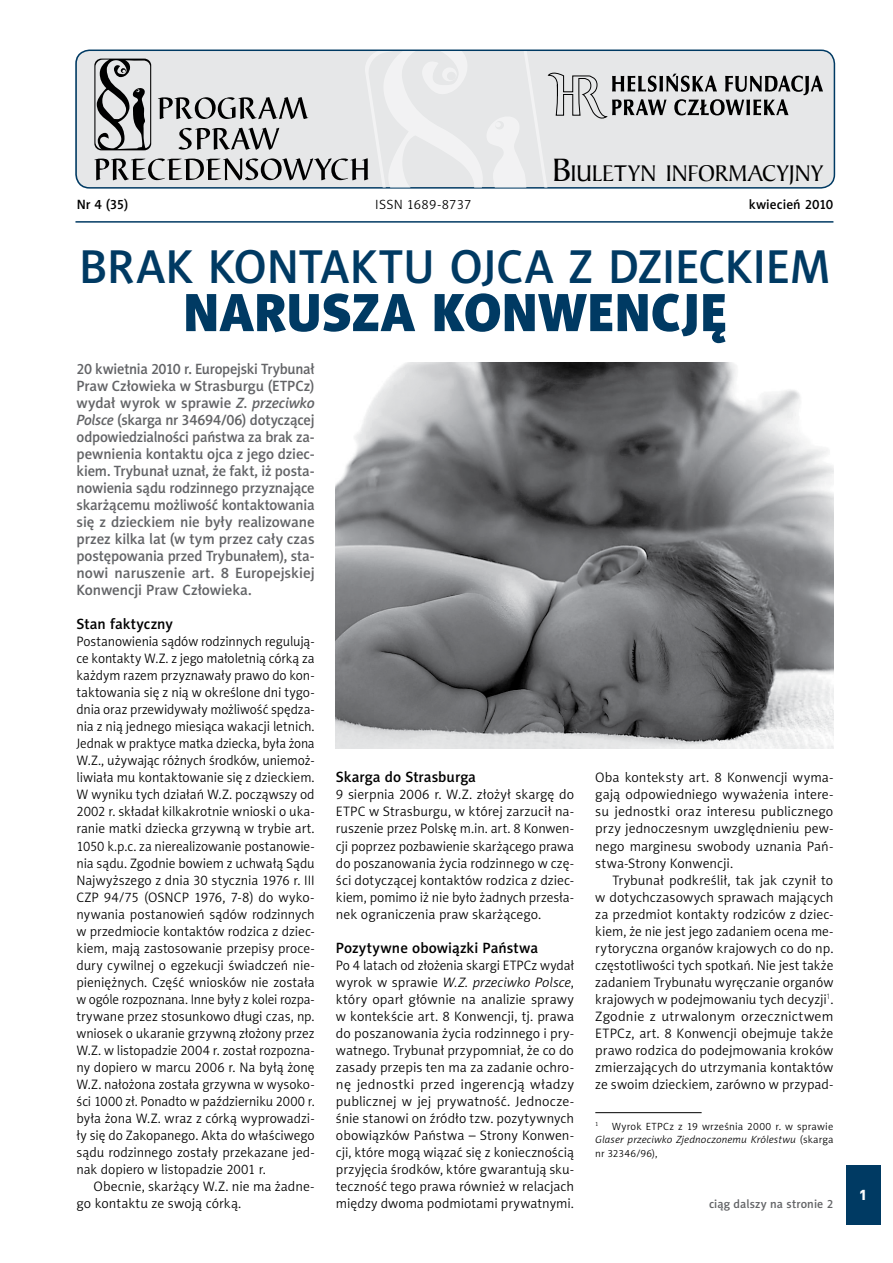
<style>
.page{position:relative;width:893px;height:1263px;background:#fff}
.page>*{position:absolute;margin:0;border:0;box-sizing:border-box;transform-origin:0 0}
.t1{font:54px "Naomi Sans EFN Black";letter-spacing:-.005em;color:#003a63}
.t2{font:48px "Naomi Sans EFN Medium";letter-spacing:.06em;color:#003a63}
.t3{font:24.3px "Baker Signet EU";letter-spacing:-.01em;color:#000}
.t4{font:15px/17px "Naomi Sans EFN Medium";letter-spacing:-.01em;color:#636467;text-align:justify}
.t5{font:15px "Naomi Sans EFN Medium";color:#000}
.t6{font:900 14.25px "DIN Festival";color:#fff}
.t7{font:13.8px/17px "Naomi Sans EFN Light";color:#000;text-align:justify}
.t8{font:13.5px "Naomi Sans EFN Medium";letter-spacing:-.03em;color:#000}
.t9{font:13.5px "Naomi Sans EFN Light";letter-spacing:.015em;color:#000}
.t10{font:12px "Naomi Sans EFN Medium";color:#636467}
.t11{font:10.5px/13.5px "Naomi Sans EFN Light";letter-spacing:.02em;color:#000;text-align:justify}
.t12{font:6.15px "Naomi Sans EFN Light";color:#000}
.s1{font-size:34.8px}
.s2{font-style:italic}
</style>
<div class="page">
<div style="left:75px;top:50px;width:760px;height:139px;border:3px solid #003a63;border-radius:13px"></div>
<div style="left:77px;top:51px;width:757px;height:136px;background:#e6e7e8;border-radius:13px"></div>
<hr style="left:75px;top:221px;width:758px;height:2px;background:#003a63">
<svg style="left:94px;top:51px;width:729px;height:136px"></svg>
<hr style="left:595px;top:1112px;width:107px;height:1px;background:#000">
<img style="left:336px;top:363px;width:497px;height:385px">
<div style="left:846px;top:1165px;width:34px;height:60px;background:#003a63"></div>
<h3 class="t3" style="left:552px;top:158px;width:272px"><span class="s1">B</span>IULETYN INFORMACYJNY</h3>
<p class="t8" style="left:77px;top:197px;width:53px">N r 4 (35)</p>
<p class="t9" style="left:375px;top:197px;width:98px">ISSN 1689-8737</p>
<p class="t8" style="left:749px;top:197px;width:86px">kwiecień 2010</p>
<h2 class="t2" style="left:79px;top:239px;width:753px">Brak kontaktu ojca z dzieckiem</h2>
<h1 class="t1" style="left:183px;top:281px;width:546px">NARUSZA KONWENCJĘ</h1>
<p class="t4" style="left:77px;top:361px;width:240px">20 kwietnia 2010 r. Europejski Trybunał Praw Człowieka w Strasburgu (ETPCz) wydał wyrok w sprawie <span class="s2">Z. przeciwko Polsce</span> (skarga nr 34694/06) dotyczącej odpowiedzialności państwa za brak za&shy;pewnienia kontaktu ojca z jego dziec&shy;kiem. Trybunał uznał, że fakt, iż posta&shy;nowienia sądu rodzinnego przyznające skarżącemu możliwość kontaktowania się z dzieckiem nie były realizowane przez kilka lat (w tym przez cały czas postępowania przed Trybunałem), sta&shy;nowi naruszenie art. 8 Europejskiej Konwencji Praw Człowieka.</p>
<p class="t5" style="left:77px;top:616px;width:98px">Stan faktyczny</p>
<p class="t7" style="left:77px;top:633px;width:240px">Postanowienia sądów rodzinnych regulują&shy;ce kontakty W.Z. z jego małoletnią córką za każdym razem przyznawały prawo do kon&shy;taktowania się z nią w określone dni tygo&shy;dnia oraz przewidywały możliwość spędza&shy;nia z nią jednego miesiąca wakacji letnich.<br>Jednak w praktyce matka dziecka, była żona W.Z., używając różnych środków, uniemoż&shy;liwiała mu kontaktowanie się z dzieckiem.<br>W wyniku tych działań W.Z. począwszy od 2002 r. składał kilkakrotnie wnioski o uka&shy;ranie matki dziecka grzywną w trybie art.<br>1050 k.p.c. za nierealizowanie postanowie&shy;nia sądu. Zgodnie bowiem z uchwałą Sądu Najwyższego z dnia 30 stycznia 1976 r. III CZP 94/75 (OSNCP 1976, 7-8) do wyko&shy;nywania postanowień sądów rodzinnych w przedmiocie kontaktów rodzica z dziec&shy;kiem, mają zastosowanie przepisy proce&shy;dury cywilnej o egzekucji świadczeń nie&shy;pieniężnych. Część wniosków nie została w ogóle rozpoznana. Inne były z kolei rozpa&shy;trywane przez stosunkowo długi czas, np. wniosek o ukaranie grzywną złożony przez W.Z. w listopadzie 2004 r. został rozpozna&shy;ny dopiero w marcu 2006 r. Na byłą żonę W.Z. nałożona została grzywna w wysoko&shy;ści 1000 zł. Ponadto w październiku 2000 r. była żona W.Z. wraz z córką wyprowadzi&shy;ły się do Zakopanego. Akta do właściwego sądu rodzinnego zostały przekazane jed&shy;nak dopiero w listopadzie 2001 r.</p>
<p class="t7" style="left:77px;top:1177px;width:240px;text-indent:17px">Obecnie, skarżący W.Z. nie ma żadne&shy;go kontaktu ze swoją córką.</p>
<p class="t5" style="left:336px;top:769px;width:142px">Skarga do Strasburga</p>
<p class="t7" style="left:336px;top:786px;width:240px">9 sierpnia 2006 r. W.Z. złożył skargę do ETPC w Strasburgu, w której zarzucił na&shy;ruszenie przez Polskę m.in. art. 8 Konwen&shy;cji poprzez pozbawienie skarżącego prawa do poszanowania życia rodzinnego w czę&shy;ści dotyczącej kontaktów rodzica z dziec&shy;kiem, pomimo iż nie było żadnych przesła&shy;nek ograniczenia praw skarżącego.</p>
<p class="t5" style="left:336px;top:939px;width:204px">Pozytywne obowiązki Państwa</p>
<p class="t7" style="left:336px;top:956px;width:240px">Po 4 latach od złożenia skargi ETPCz wydał wyrok w sprawie <span class="s2">W.Z. przeciwko Polsce</span>, który oparł głównie na analizie sprawy w kontekście art. 8 Konwencji, tj. prawa do poszanowania życia rodzinnego i pry&shy;watnego. Trybunał przypomniał, że co do zasady przepis ten ma za zadanie ochro&shy;nę jednostki przed ingerencją władzy publicznej w jej prywatność. Jednocze&shy;śnie stanowi on źródło tzw. pozytywnych obowiązków Państwa – Strony Konwen&shy;cji, które mogą wiązać się z koniecznością przyjęcia środków, które gwarantują sku&shy;teczność tego prawa również w relacjach między dwoma podmiotami prywatnymi.</p>
<p class="t7" style="left:595px;top:769px;width:240px">Oba konteksty art. 8 Konwencji wyma&shy;gają odpowiedniego wyważenia intere&shy;su jednostki oraz interesu publicznego przy jednoczesnym uwzględnieniu pew&shy;nego marginesu swobody uznania Pań&shy;stwa-Strony Konwencji.</p>
<p class="t7" style="left:595px;top:871px;width:240px;text-indent:17px">Trybunał podkreślił, tak jak czynił to w dotychczasowych sprawach mających za przedmiot kontakty rodziców z dziec&shy;kiem, że nie jest jego zadaniem ocena me&shy;rytoryczna organów krajowych co do np. częstotliwości tych spotkań. Nie jest także zadaniem Trybunału wyręczanie organów krajowych w podejmowaniu tych decyzji<sup>1</sup>.<br>Zgodnie z utrwalonym orzecznictwem ETPCz, art. 8 Konwencji obejmuje także prawo rodzica do podejmowania kroków zmierzających do utrzymania kontaktów ze swoim dzieckiem, zarówno w przypad-</p>
<p class="t12" style="left:595px;top:1121px;width:5px">1</p>
<p class="t11" style="left:595px;top:1119px;width:240px;text-indent:17px">Wyrok ETPCz z 19 września 2000 r. w sprawie <span class="s2">Glaser przeciwko Zjednoczonemu Królestwu</span> (skarga nr 32346/96),</p>
<p class="t10" style="left:709px;top:1197px;width:126px">ciąg dalszy na stronie 2</p>
<p class="t6" style="left:859px;top:1185px;width:9px">1</p>
</div>
